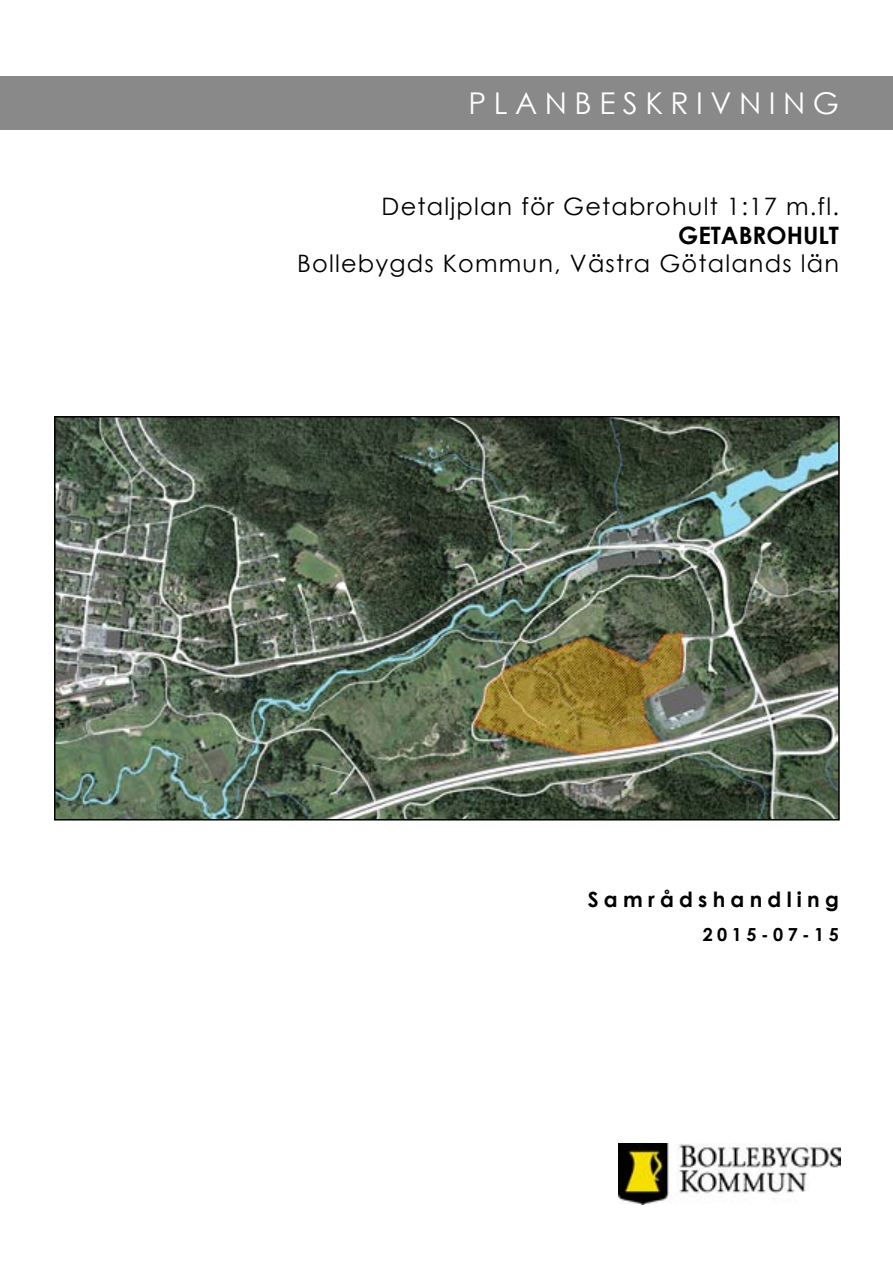
<style>
.page{position:relative;width:893px;height:1263px;background:#fff}
.page>*{position:absolute;margin:0;border:0;box-sizing:border-box;transform-origin:0 0}
.t1{font:30px "Century Gothic";letter-spacing:.25em;color:#fff}
.t2{font:24px "Century Gothic";letter-spacing:.05em;color:#000}
.t3{font:700 24px "Century Gothic";color:#000}
.t4{font:700 21px "Century Gothic";letter-spacing:.25em;color:#000}
.t5{font:700 18px "Century Gothic";letter-spacing:.25em;color:#000}
</style>
<div class="page">
<div style="left:0;top:77px;width:893px;height:53px;background:#8a8989"></div>
<img style="left:618px;top:1144px;width:222px;height:60px">
<img style="left:57px;top:419px;width:780px;height:398px">
<div style="left:54px;top:416px;width:786px;height:404px;border:2px solid #000"></div>
<p class="t1" style="left:469px;top:82px;width:372px">PLANBESKRIVNING</p>
<p class="t2" style="left:382px;top:189px;width:459px">Detaljplan för Getabrohult 1:17 m.fl.</p>
<p class="t3" style="left:678px;top:217px;width:162px">GETABROHULT</p>
<p class="t2" style="left:297px;top:247px;width:543px">Bollebygds Kommun, Västra Götalands län</p>
<p class="t4" style="left:588px;top:883px;width:253px">Samrådshandling</p>
<p class="t5" style="left:703px;top:921px;width:138px">2015-07-15</p>
</div>
